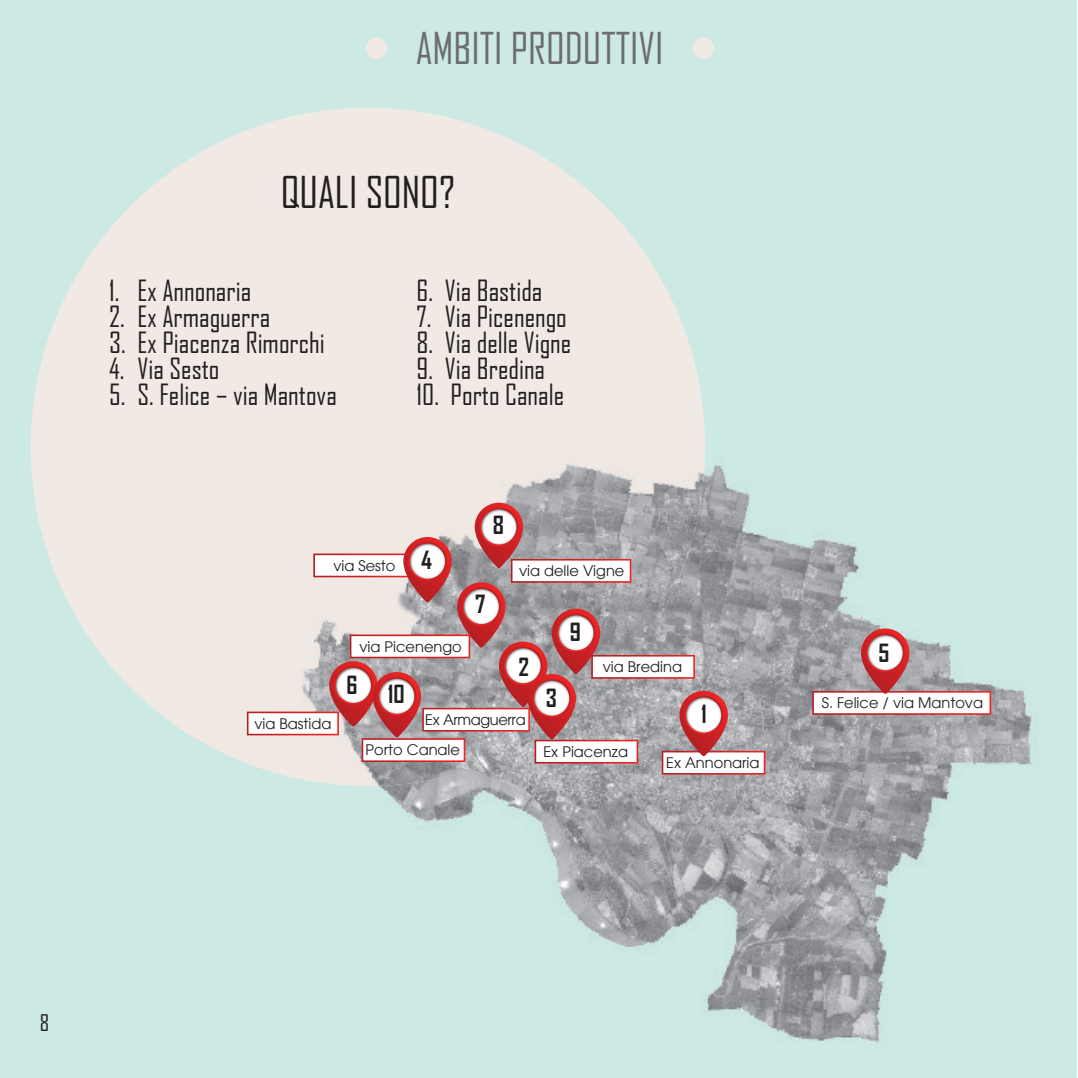
<style>
.page{position:relative;width:1078px;height:1078px;background:#fff}
.page>*{position:absolute;margin:0;border:0;box-sizing:border-box;transform-origin:0 0}
.t1{font:42px "Agency FB";color:#6c6d70}
.t2{font:42px "Agency FB";color:#231f20}
.t3{font:28px "Agency FB";color:#231f20}
.t4{font:700 24px "Agency FB";color:#231f20}
.t5{font:22px "Agency FB";color:#231f20}
.t6{font:14.6px "Avant Garde";color:#231f20}
.t7{font:14.6px "Avant Garde";letter-spacing:-.025em;color:#231f20}
</style>
<div class="page">
<div style="left:0;top:0;width:1076px;height:1077px;background:#cde9e4"></div>
<div style="left:31px;top:108px;width:674px;height:677px;background:#f0e9e4;border-radius:50%"></div>
<img style="left:347px;top:456px;width:730px;height:619px">
<img style="left:202px;top:456px;width:502px;height:329px">
<svg style="left:812px;top:628px;width:178px;height:86px"></svg>
<svg style="left:865px;top:633px;width:39px;height:39px"></svg>
<svg style="left:867px;top:635px;width:35px;height:35px"></svg>
<svg style="left:247px;top:502px;width:518px;height:272px"></svg>
<svg style="left:408px;top:541px;width:39px;height:39px"></svg>
<svg style="left:410px;top:543px;width:35px;height:35px"></svg>
<div style="left:366px;top:38px;width:21px;height:21px;background:#f0e9e4;border-radius:50%"></div>
<div style="left:692px;top:38px;width:21px;height:21px;background:#f0e9e4;border-radius:50%"></div>
<h1 class="t1" style="left:415px;top:23px;width:249px">AMBITI PRODUTTIVI</h1>
<h1 class="t2" style="left:281px;top:167px;width:176px">QUALI SONO?</h1>
<p class="t3" style="left:109px;top:273px;width:143px">1. Ex Annonaria</p>
<p class="t3" style="left:109px;top:299px;width:163px">2. Ex Armaguerra</p>
<p class="t3" style="left:109px;top:325px;width:217px">3. Ex Piacenza Rimorchi</p>
<p class="t3" style="left:109px;top:351px;width:112px">4. Via Sesto</p>
<p class="t3" style="left:109px;top:377px;width:229px">5. S. Felice – via Mantova</p>
<p class="t3" style="left:416px;top:273px;width:127px">6. Via Bastida</p>
<p class="t3" style="left:416px;top:299px;width:152px">7. Via Picenengo</p>
<p class="t3" style="left:416px;top:325px;width:156px">8. Via delle Vigne</p>
<p class="t3" style="left:416px;top:351px;width:130px">9. Via Bredina</p>
<p class="t3" style="left:416px;top:377px;width:149px">10. Porto Canale</p>
<p class="t6" style="left:333px;top:556px;width:63px">via Sesto</p>
<p class="t4" style="left:421px;top:544px;width:12px">4</p>
<p class="t4" style="left:492px;top:509px;width:13px">8</p>
<p class="t4" style="left:475px;top:588px;width:12px">7</p>
<p class="t6" style="left:519px;top:562px;width:107px">via delle Vigne</p>
<p class="t6" style="left:254px;top:714px;width:78px">via Bastida</p>
<p class="t6" style="left:359px;top:637px;width:104px">via Picenengo</p>
<p class="t4" style="left:346px;top:669px;width:13px">6</p>
<p class="t4" style="left:387px;top:679px;width:18px">10</p>
<p class="t4" style="left:518px;top:651px;width:12px">2</p>
<p class="t7" style="left:425px;top:710px;width:102px">Ex Armaguerra</p>
<p class="t4" style="left:569px;top:616px;width:13px">9</p>
<p class="t4" style="left:545px;top:683px;width:13px">3</p>
<p class="t6" style="left:602px;top:657px;width:81px">via Bredina</p>
<p class="t4" style="left:701px;top:698px;width:7px">1</p>
<p class="t6" style="left:365px;top:741px;width:96px">Porto Canale</p>
<p class="t6" style="left:543px;top:742px;width:86px">Ex Piacenza</p>
<p class="t6" style="left:666px;top:753px;width:95px">Ex Annonaria</p>
<p class="t4" style="left:878px;top:637px;width:12px">5</p>
<p class="t6" style="left:821px;top:693px;width:163px">S. Felice / via Mantova</p>
<p class="t5" style="left:40px;top:1009px;width:11px">8</p>
</div>
